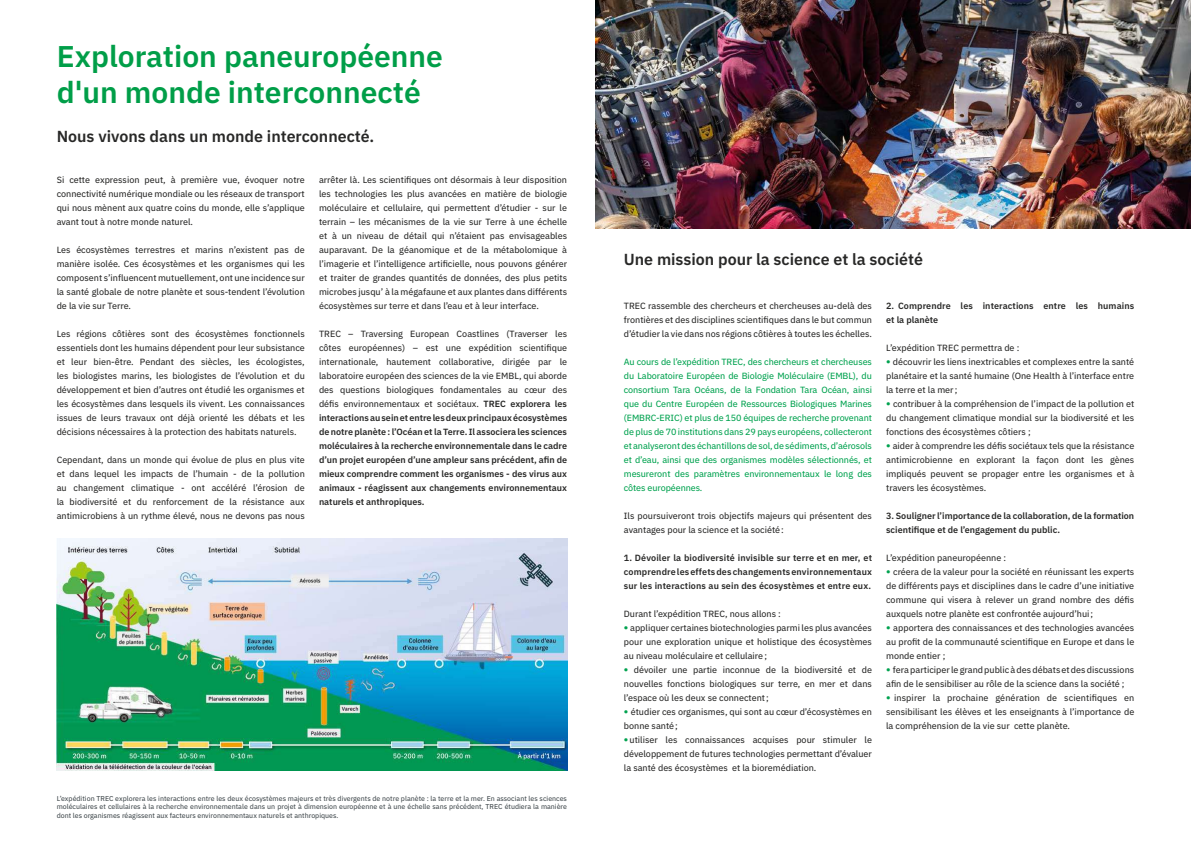
<style>
.page{position:relative;width:1191px;height:842px;background:#fff}
.page>*{position:absolute;margin:0;border:0;box-sizing:border-box;transform-origin:0 0}
.t1{font:600 30px/36px "IBM Plex Sans";color:#009e48}
.t2{font:600 16px "IBM Plex Sans";color:#282827}
.t3{font:9px/14px "IBM Plex Sans Text";color:#282827;text-align:justify}
.t4{font:600 9px/14px "IBM Plex Sans";color:#282827;text-align:justify}
.t5{font:9px/14px "IBM Plex Sans Text";letter-spacing:-.01em;color:#00a24f;text-align:justify}
.t6{font:7px/8.4px "IBM Plex Sans Text";color:#40484c;text-align:justify}
.s1{font-family:"IBM Plex Sans";font-weight:600}
.s2{font-family:"Helvetica Neue LT Std";font-weight:700;color:#00a24f}
</style>
<div class="page">
<img style="left:57px;top:538px;width:510px;height:233px">
<img style="left:595px;top:0;width:596px;height:228px">
<h1 class="t1" style="left:57px;top:36px;width:388px">Exploration paneuropéenne d'un monde interconnecté</h1>
<h2 class="t2" style="left:57px;top:123px;width:319px">Nous vivons dans un monde interconnecté.</h2>
<p class="t3" style="left:57px;top:172px;width:250px">Si cette expression peut, à première vue, évoquer notre connectivité numérique mondiale ou les réseaux de transport qui nous mènent aux quatre coins du monde, elle s’applique avant tout à notre monde naturel.</p>
<p class="t3" style="left:57px;top:242px;width:250px">Les écosystèmes terrestres et marins n’existent pas de manière isolée. Ces écosystèmes et les organismes qui les composent s’influencent mutuellement, ont une incidence sur la santé globale de notre planète et sous-tendent l’évolution de la vie sur Terre.</p>
<p class="t3" style="left:57px;top:326px;width:250px">Les régions côtières sont des écosystèmes fonctionnels essentiels dont les humains dépendent pour leur subsistance et leur bien-être. Pendant des siècles, les écologistes, les biologistes marins, les biologistes de l’évolution et du développement et bien d’autres ont étudié les organismes et les écosystèmes dans lesquels ils vivent. Les connaissances issues de leurs travaux ont déjà orienté les débats et les décisions nécessaires à la protection des habitats naturels.</p>
<p class="t3" style="left:57px;top:452px;width:250px">Cependant, dans un monde qui évolue de plus en plus vite et dans lequel les impacts de l’humain - de la pollution au changement climatique - ont accéléré l’érosion de la biodiversité et du renforcement de la résistance aux antimicrobiens à un rythme élevé, nous ne devons pas nous</p>
<p class="t3" style="left:319px;top:172px;width:250px">arrêter là. Les scientifiques ont désormais à leur disposition les technologies les plus avancées en matière de biologie moléculaire et cellulaire, qui permettent d’étudier - sur le terrain – les mécanismes de la vie sur Terre à une échelle et à un niveau de détail qui n’étaient pas envisageables auparavant. De la géanomique et de la métabolomique à l’imagerie et l’intelligence artificielle, nous pouvons générer et traiter de grandes quantités de données, des plus petits microbes jusqu’ à la mégafaune et aux plantes dans différents écosystèmes sur terre et dans l’eau et à leur interface.</p>
<p class="t3" style="left:319px;top:326px;width:250px">TREC – Traversing European Coastlines (Traverser les côtes européennes) – est une expédition scientifique internationale, hautement collaborative, dirigée par le laboratoire européen des sciences de la vie EMBL, qui aborde des questions biologiques fondamentales au cœur des défis environnementaux et sociétaux. <span class="s1">TREC explorera les</span></p>
<p class="t4" style="left:319px;top:410px;width:250px">interactions au sein et entre les deux principaux écosystèmes de notre planète : l’Océan et la Terre. Il associera les sciences moléculaires à la recherche environnementale dans le cadre d’un projet européen d’une ampleur sans précédent, afin de mieux comprendre comment les organismes - des virus aux animaux - réagissent aux changements environnementaux naturels et anthropiques.</p>
<p class="t6" style="left:57px;top:794px;width:512px">L’expédition TREC explorera les interactions entre les deux écosystèmes majeurs et très divergents de notre planète : la terre et la mer. En associant les sciences moléculaires et cellulaires à la recherche environnementale dans un projet à dimension européenne et à une échelle sans précédent, TREC étudiera la manière dont les organismes réagissent aux facteurs environnementaux naturels et anthropiques.</p>
<h2 class="t2" style="left:624px;top:247px;width:301px">Une mission pour la science et la société</h2>
<p class="t3" style="left:624px;top:298px;width:250px">TREC rassemble des chercheurs et chercheuses au-delà des frontières et des disciplines scientifiques dans le but commun d’étudier la vie dans nos régions côtières à toutes les échelles.</p>
<p class="t5" style="left:624px;top:354px;width:250px">Au cours de l’expédition TREC, des chercheurs et chercheuses du Laboratoire Européen de Biologie Moléculaire (EMBL), du consortium Tara Océans, de la Fondation Tara Océan, ainsi que du Centre Européen de Ressources Biologiques Marines (EMBRC-ERIC) et plus de 150 équipes de recherche provenant de plus de 70 institutions dans 29 pays européens, collecteront et analyseront des échantillons de sol, de sédiments, d’aérosols et d’eau, ainsi que des organismes modèles sélectionnés, et mesureront des paramètres environnementaux le long des côtes européennes.</p>
<p class="t3" style="left:624px;top:508px;width:250px">Ils poursuiveront trois objectifs majeurs qui présentent des avantages pour la science et la société:</p>
<p class="t4" style="left:624px;top:550px;width:250px">1. Dévoiler la biodiversité invisible sur terre et en mer, et comprendre les effets des changements environnementaux sur les interactions au sein des écosystèmes et entre eux.</p>
<p class="t3" style="left:624px;top:606px;width:159px">Durant l’expédition TREC, nous allons :</p>
<p class="t3" style="left:624px;top:620px;width:250px"><span class="s2">•</span> appliquer certaines biotechnologies parmi les plus avancées pour une exploration unique et holistique des écosystèmes au niveau moléculaire et cellulaire;</p>
<p class="t3" style="left:624px;top:662px;width:250px"><span class="s2">•</span> dévoiler une partie inconnue de la biodiversité et de nouvelles fonctions biologiques sur terre, en mer et dans l’espace où les deux se connectent;</p>
<p class="t3" style="left:624px;top:704px;width:250px"><span class="s2">•</span> étudier ces organismes, qui sont au cœur d’écosystèmes en bonne santé;</p>
<p class="t3" style="left:624px;top:732px;width:250px"><span class="s2">•</span>utiliser les connaissances acquises pour stimuler le développement de futures technologies permettant d’évaluer la santé des écosystèmes et la bioremédiation.</p>
<p class="t4" style="left:886px;top:298px;width:250px">2. Comprendre les interactions entre les humains et la planète</p>
<p class="t3" style="left:886px;top:340px;width:135px">L’expédition TREC permettra de :</p>
<p class="t3" style="left:886px;top:354px;width:250px"><span class="s2">•</span> découvrir les liens inextricables et complexes entre la santé planétaire et la santé humaine (One Health à l’interface entre la terre et la mer;</p>
<p class="t3" style="left:886px;top:396px;width:250px"><span class="s2">•</span> contribuer à la compréhension de l’impact de la pollution et du changement climatique mondial sur la biodiversité et les fonctions des écosystèmes côtiers ;</p>
<p class="t3" style="left:886px;top:438px;width:250px"><span class="s2">•</span> aider à comprendre les défis sociétaux tels que la résistance antimicrobienne en explorant la façon dont les gènes impliqués peuvent se propager entre les organismes et à travers les écosystèmes.</p>
<p class="t4" style="left:886px;top:508px;width:250px">3. Souligner l’importance de la collaboration, de la formation scientifique et de l’engagement du public.</p>
<p class="t3" style="left:886px;top:550px;width:122px">L’expédition paneuropéenne :</p>
<p class="t3" style="left:886px;top:564px;width:250px"><span class="s2">•</span> créera de la valeur pour la société en réunissant les experts de différents pays et disciplines dans le cadre d’une initiative commune qui visera à relever un grand nombre des défis auxquels notre planète est confrontée aujourd’hui;</p>
<p class="t3" style="left:886px;top:620px;width:250px"><span class="s2">•</span> apportera des connaissances et des technologies avancées au profit de la communauté scientifique en Europe et dans le monde entier ;</p>
<p class="t3" style="left:886px;top:662px;width:249px"><span class="s2">•</span> fera participer le grand public à des débats et des discussions afin de le sensibiliser au rôle de la science dans la société ;</p>
<p class="t3" style="left:886px;top:690px;width:250px"><span class="s2">•</span> inspirer la prochaine génération de scientifiques en sensibilisant les élèves et les enseignants à l’importance de la compréhension de la vie sur cette planète.</p>
</div>
